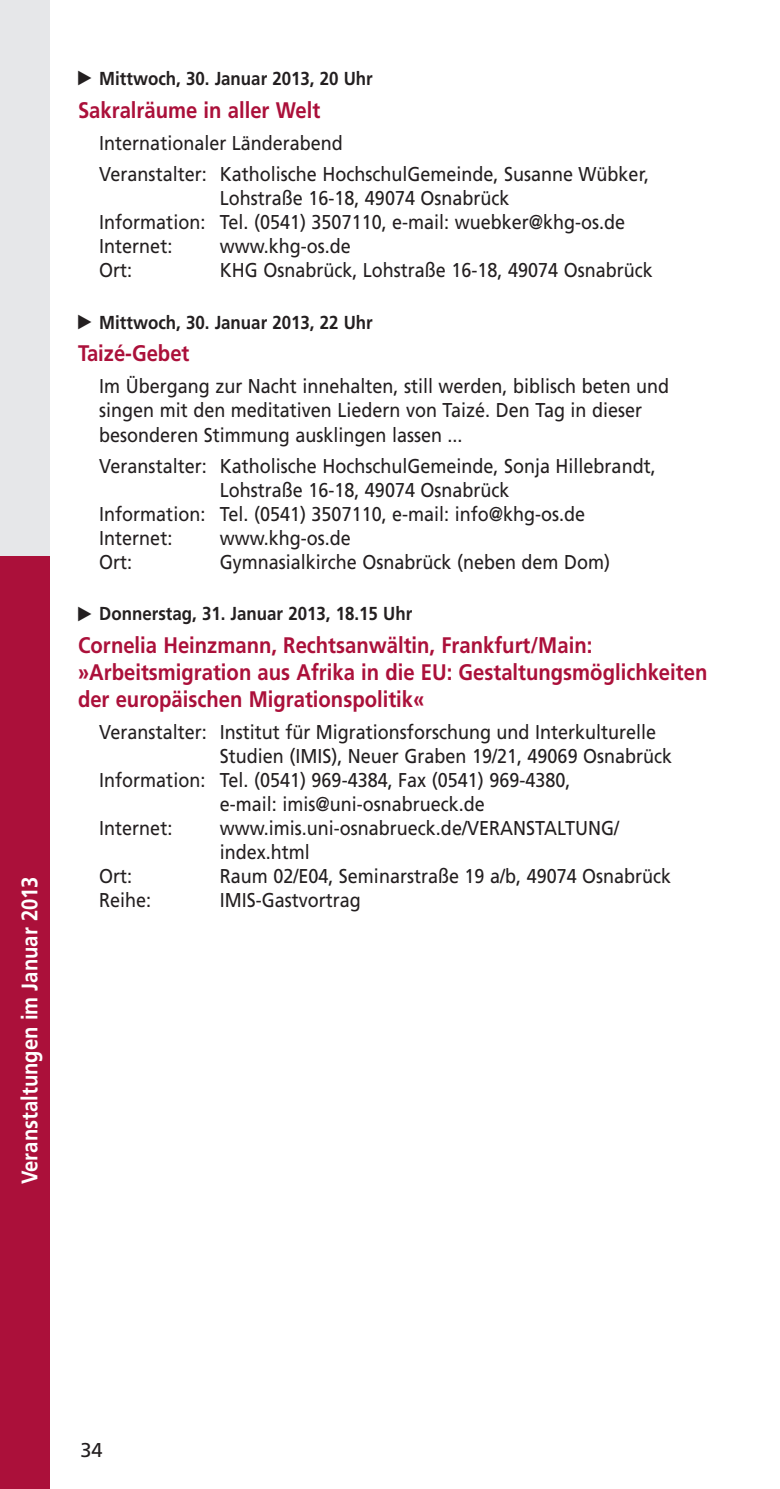
<style>
.page{position:relative;width:780px;height:1489px;background:#fff}
.page>*{position:absolute;margin:0;border:0;box-sizing:border-box;transform-origin:0 0}
.t1{font:700 22.5px/27px "Frutiger";color:#ab103a;scale:.9 1}
.t2{font:700 22.5px "Frutiger";color:#fff;scale:.9 1}
.t3{font:20px/24px "Frutiger";color:#231f20;scale:.9 1}
.t4{font:20px "Frutiger";color:#231f20}
.t5{font:700 18.75px "Frutiger";color:#231f20;scale:.9 1}
</style>
<div class="page">
<div style="left:0;top:0;width:50px;height:567px;background:#e6e7e9"></div>
<div style="left:0;top:556px;width:50px;height:932px;background:#ab103a"></div>
<p class="t2" style="left:21px;top:1184px;width:344px;rotate:-90deg">Veranstaltungen im Januar 2013</p>
<p class="t5" style="left:99px;top:71px;width:305px">Mittwoch, 30. Januar 2013, 20 Uhr</p>
<p class="t1" style="left:78px;top:98px;width:271px">Sakralräume in aller Welt</p>
<p class="t3" style="left:99px;top:129px;width:612px;line-height:31px">Internationaler Länderabend<br>Veranstalter: Katholische HochschulGemeinde, Susanne Wübker,</p>
<p class="t3" style="left:99px;top:188px;width:586px;text-indent:120px">Lohstraße 16-18, 49074 Osnabrück<br>Information: Tel. (0541) 3507110, e-mail: wuebker@khg-os.de<br>Internet:</p>
<p class="t3" style="left:220px;top:236px;width:147px">www.khg-os.de</p>
<p class="t3" style="left:99px;top:260px;width:38px">Ort:</p>
<p class="t3" style="left:220px;top:260px;width:482px">KHG Osnabrück, Lohstraße 16-18, 49074 Osnabrück</p>
<p class="t5" style="left:99px;top:314px;width:305px">Mittwoch, 30. Januar 2013, 22 Uhr</p>
<p class="t1" style="left:78px;top:341px;width:125px">Taizé-Gebet</p>
<p class="t3" style="left:99px;top:376px;width:634px">Im Übergang zur Nacht innehalten, still werden, biblisch beten und singen mit den meditativen Liedern von Taizé. Den Tag in dieser besonderen Stimmung ausklingen lassen ...</p>
<p class="t3" style="left:99px;top:455px;width:619px">Veranstalter: Katholische HochschulGemeinde, Sonja Hillebrandt,</p>
<p class="t3" style="left:220px;top:479px;width:323px">Lohstraße 16-18, 49074 Osnabrück</p>
<p class="t3" style="left:99px;top:503px;width:541px">Information: Tel. (0541) 3507110, e-mail: info@khg-os.de</p>
<p class="t3" style="left:99px;top:527px;width:83px">Internet:</p>
<p class="t3" style="left:220px;top:527px;width:147px">www.khg-os.de</p>
<p class="t3" style="left:99px;top:551px;width:38px">Ort:</p>
<p class="t3" style="left:220px;top:551px;width:435px">Gymnasialkirche Osnabrück (neben dem Dom)</p>
<p class="t5" style="left:99px;top:606px;width:349px">Donnerstag, 31. Januar 2013, 18.15 Uhr</p>
<p class="t1" style="left:78px;top:633px;width:700px">Cornelia Heinzmann, Rechtsanwältin, Frankfurt/Main: »Arbeitsmigration aus Afrika in die EU: Gestaltungsmöglichkeiten der europäischen Migrationspolitik«</p>
<p class="t3" style="left:99px;top:721px;width:620px">Veranstalter: Institut für Migrationsforschung und Interkulturelle</p>
<p class="t3" style="left:220px;top:745px;width:504px">Studien (IMIS), Neuer Graben 19/21, 49069 Osnabrück</p>
<p class="t3" style="left:99px;top:769px;width:525px">Information: Tel. (0541) 969-4384, Fax (0541) 969-4380,</p>
<p class="t3" style="left:220px;top:793px;width:296px">e-mail: imis@uni-osnabrueck.de</p>
<p class="t3" style="left:99px;top:817px;width:83px">Internet:</p>
<p class="t3" style="left:220px;top:817px;width:445px">www.imis.uni-osnabrueck.de/VERANSTALTUNG/ index.html</p>
<p class="t3" style="left:99px;top:865px;width:38px">Ort:</p>
<p class="t3" style="left:220px;top:865px;width:503px">Raum 02/E04, Seminarstraße 19 a/b, 49074 Osnabrück</p>
<p class="t3" style="left:99px;top:889px;width:59px">Reihe:</p>
<p class="t3" style="left:220px;top:889px;width:158px">IMIS-Gastvortrag</p>
<p class="t4" style="left:80px;top:1442px;width:24px">34</p>
</div>
